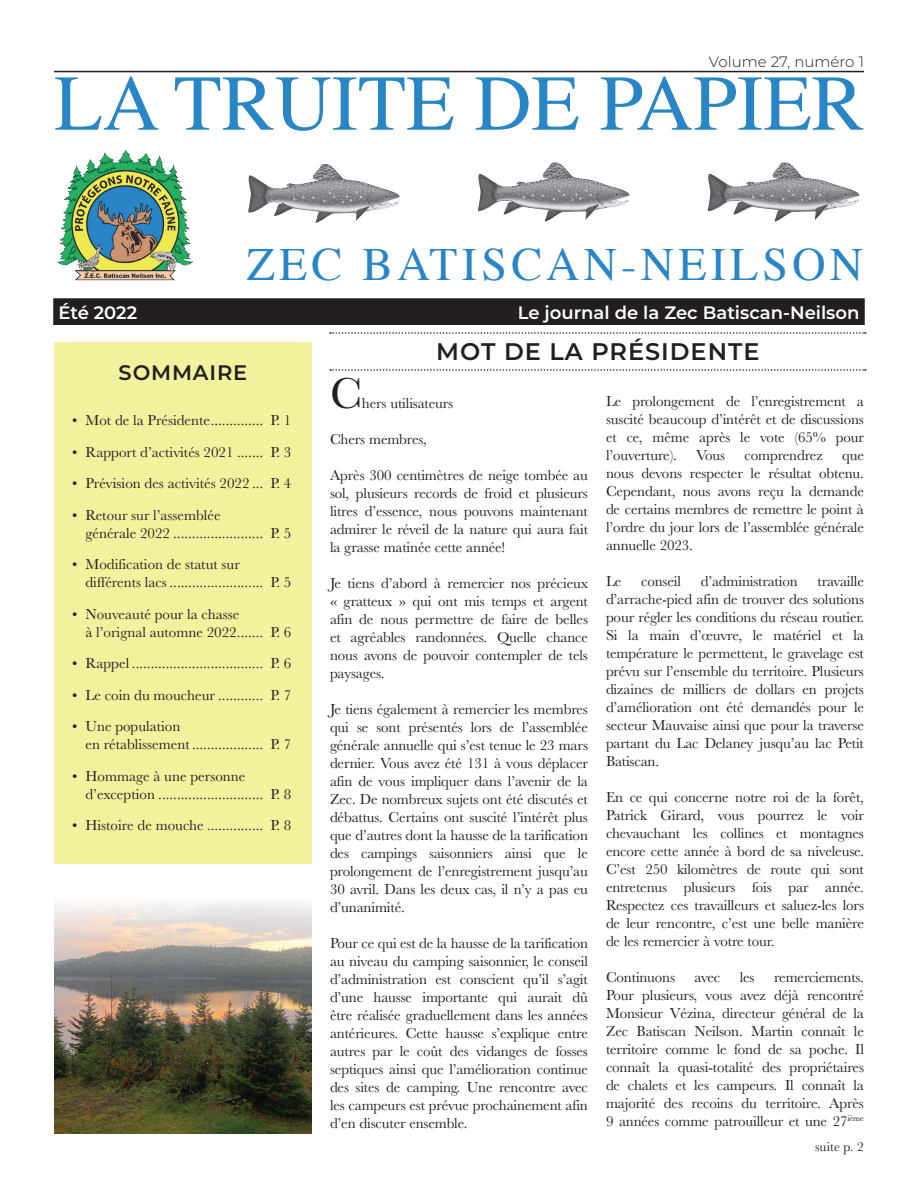
<style>
.page{position:relative;width:918px;height:1188px;background:#fff}
.page>*{position:absolute;margin:0;border:0;box-sizing:border-box;transform-origin:0 0}
.t1{font:79.05px "Times";color:#2886c6}
.t2{font:46.2px "Times";letter-spacing:.09em;color:#2886c6}
.texte_courant{font:45px "Baskerville";color:#231f20}
.Entête{font:600 24px "Montserrat";letter-spacing:.04em;color:#231f20}
.t3{font:600 21px "Montserrat";letter-spacing:.04em;color:#231f20}
.t4{font:600 18px "Montserrat";color:#fff}
.texte_courant-2{font:15px/18px "Baskerville";letter-spacing:-.01em;color:#231f20;text-align:justify}
.Dates_entete{font:300 15px "Montserrat";color:#231f20}
.Comités{font:13.5px "Baskerville";color:#231f20}
</style>
<div class="page">
<img style="left:478px;top:163px;width:152px;height:59px">
<img style="left:708px;top:163px;width:152px;height:59px">
<img style="left:248px;top:164px;width:152px;height:59px">
<img style="left:57px;top:157px;width:133px;height:124px">
<img style="left:60px;top:152px;width:63px;height:94px">
<div style="left:54px;top:299px;width:810px;height:25px;background:#231f20"></div>
<div style="left:53px;top:298px;width:812px;height:27px;border:2px solid #231f20"></div>
<hr style="left:54px;top:71px;width:810px;height:1px;background:#231f20">
<svg style="left:330px;top:332px;width:536px;height:2px"></svg>
<svg style="left:330px;top:369px;width:536px;height:2px"></svg>
<img style="left:54px;top:903px;width:258px;height:231px">
<div style="left:54px;top:342px;width:258px;height:522px;background:#f2f19e"></div>
<p class="Dates_entete" style="left:709px;top:52px;width:157px">Volume 27, numéro 1</p>
<p class="t1" style="left:54px;top:29px;width:812px">LA TRUITE DE PAPIER</p>
<p class="t2" style="left:247px;top:221px;width:618px">ZEC BATISCAN-NEILSON</p>
<p class="t4" style="left:58px;top:299px;width:80px">Été 2022</p>
<p class="t4" style="left:518px;top:299px;width:343px">Le journal de la Zec Batiscan-Neilson</p>
<p class="t3" style="left:119px;top:358px;width:130px">SOMMAIRE</p>
<p class="texte_courant-2" style="left:72px;top:412px;width:221px">• Mot de la Présidente.............. P. 1</p>
<p class="texte_courant-2" style="left:72px;top:443px;width:221px">• Rapport d’activités 2021 ....... P. 3</p>
<p class="texte_courant-2" style="left:72px;top:475px;width:221px">• Prévision des activités 2022 ... P. 4</p>
<p class="texte_courant-2" style="left:86px;top:506px;width:207px;text-indent:-14px">• Retour sur l’assemblée<br>générale 2022 ........................ P. 5</p>
<p class="texte_courant-2" style="left:86px;top:556px;width:207px;text-indent:-14px">• Modification de statut sur différents lacs ......................... P. 5</p>
<p class="texte_courant-2" style="left:86px;top:605px;width:207px;text-indent:-14px">• Nouveauté pour la chasse<br>à l’orignal automne 2022....... P. 6</p>
<p class="texte_courant-2" style="left:72px;top:655px;width:221px">• Rappel ................................... P. 6</p>
<p class="texte_courant-2" style="left:72px;top:686px;width:221px">• Le coin du moucheur ............ P. 7</p>
<p class="texte_courant-2" style="left:86px;top:718px;width:207px;text-indent:-14px">• Une population<br>en rétablissement ................... P. 7</p>
<p class="texte_courant-2" style="left:86px;top:767px;width:207px;text-indent:-14px">• Hommage à une personne d’exception ............................ P. 8</p>
<p class="texte_courant-2" style="left:72px;top:817px;width:221px">• Histoire de mouche ............... P. 8</p>
<p class="Entête" style="left:436px;top:334px;width:325px">MOT DE LA PRÉSIDENTE</p>
<p class="texte_courant" style="left:330px;top:365px;width:34px">C</p>
<p class="texte_courant-2" style="left:362px;top:395px;width:93px">hers utilisateurs</p>
<p class="texte_courant-2" style="left:330px;top:431px;width:98px">Chers membres,</p>
<p class="texte_courant-2" style="left:330px;top:467px;width:260px">Après 300 centimètres de neige tombée au sol, plusieurs records de froid et plusieurs litres d’essence, nous pouvons maintenant admirer le réveil de la nature qui aura fait la grasse matinée cette année!</p>
<p class="texte_courant-2" style="left:330px;top:575px;width:260px">Je tiens d’abord à remercier nos précieux « gratteux » qui ont mis temps et argent afin de nous permettre de faire de belles et agréables randonnées. Quelle chance nous avons de pouvoir contempler de tels paysages.</p>
<p class="texte_courant-2" style="left:330px;top:701px;width:260px">Je tiens également à remercier les membres qui se sont présentés lors de l’assemblée générale annuelle qui s’est tenue le 23 mars dernier. Vous avez été 131 à vous déplacer afin de vous impliquer dans l’avenir de la Zec. De nombreux sujets ont été discutés et débattus. Certains ont suscité l’intérêt plus que d’autres dont la hausse de la tarification des campings saisonniers ainsi que le prolongement de l’enregistrement jusqu’au 30 avril. Dans les deux cas, il n’y a pas eu d’unanimité.</p>
<p class="texte_courant-2" style="left:330px;top:935px;width:260px">Pour ce qui est de la hausse de la tarification au niveau du camping saisonnier, le conseil d’administration est conscient qu’il s’agit d’une hausse importante qui aurait dû être réalisée graduellement dans les années antérieures. Cette hausse s’explique entre autres par le coût des vidanges de fosses septiques ainsi que l’amélioration continue des sites de camping. Une rencontre avec les campeurs est prévue prochainement afin d’en discuter ensemble.</p>
<p class="texte_courant-2" style="left:606px;top:392px;width:260px">Le prolongement de l’enregistrement a suscité beaucoup d’intérêt et de discussions et ce, même après le vote (65% pour l’ouverture).</p>
<p class="texte_courant-2" style="left:696px;top:446px;width:31px">Vous</p>
<p class="texte_courant-2" style="left:745px;top:446px;width:80px">comprendrez</p>
<p class="texte_courant-2" style="left:606px;top:446px;width:260px;text-indent:236px">que nous devons respecter le résultat obtenu.<br>Cependant, nous avons reçu la demande de certains membres de remettre le point à l’ordre du jour lors de l’assemblée générale annuelle 2023.</p>
<p class="texte_courant-2" style="left:606px;top:572px;width:17px">Le</p>
<p class="texte_courant-2" style="left:641px;top:572px;width:41px">conseil</p>
<p class="texte_courant-2" style="left:701px;top:572px;width:98px">d’administration</p>
<p class="texte_courant-2" style="left:606px;top:572px;width:260px;text-indent:211px">travaille d’arrache-pied afin de trouver des solutions pour régler les conditions du réseau routier.<br>Si la main d’œuvre, le matériel et la température le permettent, le gravelage est prévu sur l’ensemble du territoire. Plusieurs dizaines de milliers de dollars en projets d’amélioration ont été demandés pour le secteur Mauvaise ainsi que pour la traverse partant du Lac Delaney jusqu’au lac Petit Batiscan.</p>
<p class="texte_courant-2" style="left:606px;top:788px;width:260px">En ce qui concerne notre roi de la forêt, Patrick Girard, vous pourrez le voir chevauchant les collines et montagnes encore cette année à bord de sa niveleuse.<br>C’est 250 kilomètres de route qui sont entretenus plusieurs fois par année.<br>Respectez ces travailleurs et saluez-les lors de leur rencontre, c’est une belle manière de les remercier à votre tour.</p>
<p class="texte_courant-2" style="left:606px;top:968px;width:71px">Continuons</p>
<p class="texte_courant-2" style="left:695px;top:968px;width:27px">avec</p>
<p class="texte_courant-2" style="left:740px;top:968px;width:16px">les</p>
<p class="texte_courant-2" style="left:606px;top:968px;width:260px;text-indent:168px">remerciements.<br>Pour plusieurs, vous avez déjà rencontré Monsieur Vézina, directeur général de la Zec Batiscan Neilson. Martin connaît le territoire comme le fond de sa poche. Il connaît la quasi-totalité des propriétaires de chalets et les campeurs. Il connaît la majorité des recoins du territoire. Après 9 années comme patrouilleur et une 27<sup>ième</sup></p>
<p class="Comités" style="left:815px;top:1138px;width:50px">suite p. 2</p>
</div>
